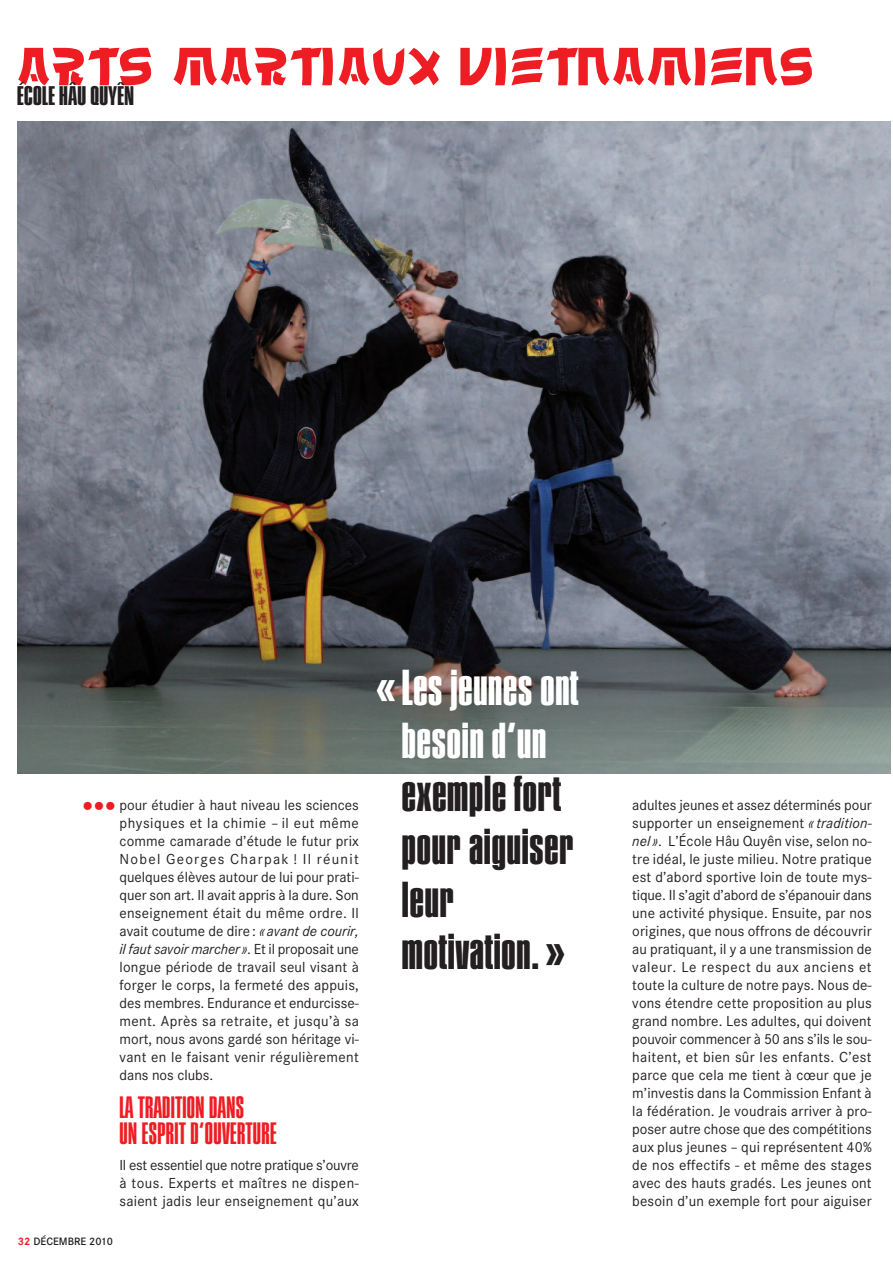
<style>
.page{position:relative;width:893px;height:1263px;background:#fff}
.page>*{position:absolute;margin:0;border:0;box-sizing:border-box;transform-origin:0 0}
.t1{font:600 49.05px/52.8px "Plakat";letter-spacing:.015em;color:#231f20}
.t2{font:600 49.05px/52.8px "Plakat";letter-spacing:.015em;color:#fff;text-align:center}
.t3{font:500 30px/25.5px "Plakat";letter-spacing:.015em;color:#ee1d23}
.t4{font:600 26.1px "Plakat";letter-spacing:.015em;color:#231f20}
.t5{font:22.5px "Trade Gothic Bold Two";color:#ee1d23}
.t6{font:14.25px/18px "Corporate SBQ3";letter-spacing:.015em;color:#231f20;text-align:justify}
.t7{font:500 10.5px "Corporate SBQ3";color:#231f20}
.s1{font-style:italic}
.s2{font-weight:700;color:#ee1d23}
</style>
<div class="page">
<img style="left:17px;top:122px;width:874px;height:652px">
<svg style="left:18px;top:48px;width:133px;height:37px"></svg>
<svg style="left:174px;top:48px;width:159px;height:37px"></svg>
<svg style="left:339px;top:48px;width:101px;height:37px"></svg>
<svg style="left:460px;top:48px;width:245px;height:37px"></svg>
<svg style="left:711px;top:48px;width:101px;height:37px"></svg>
<h3 class="t4" style="left:17px;top:80px;width:118px">ÉCOLEHÂUQUYÊN</h3>
<p class="t6" style="left:119px;top:796px;width:241px">pour étudier à haut niveau les sciences physiques et la chimie – il eut même comme camarade d’étude le futur prix Nobel Georges Charpak ! Il réunit quelques élèves autour de lui pour prati&shy;quer son art. Il avait appris à la dure. Son enseignement était du même ordre. Il avait coutume de dire : <span class="s1">« avant de courir, il faut savoir marcher»</span>. Et il proposait une longue période de travail seul visant à forger le corps, la fermeté des appuis, des membres. Endurance et endurcisse&shy;ment. Après sa retraite, et jusqu’à sa mort, nous avons gardé son héritage vi&shy;vant en le faisant venir régulièrement dans nos clubs.</p>
<h2 class="t3" style="left:119px;top:1095px;width:159px">LA TRADITION DANS<br>UN ESPRIT D’OUVERTURE</h2>
<p class="t6" style="left:119px;top:1156px;width:241px">Il est essentiel que notre pratique s’ouvre à tous. Experts et maîtres ne dispen&shy;saient jadis leur enseignement qu’aux</p>
<h3 class="t5" style="left:82px;top:798px;width:35px">•••</h3>
<p class="t7" style="left:18px;top:1236px;width:97px"><span class="s2">32</span> DÉCEMBRE 2010</p>
<h1 class="t2" style="left:376px;top:662px;width:204px">«Les jeunes ont besoin d’un</h1>
<h1 class="t1" style="left:402px;top:767px;width:173px">exemple fort pour aiguiser leur motivation.»</h1>
<p class="t6" style="left:632px;top:796px;width:241px">adultes jeunes et assez déterminés pour supporter un enseignement <span class="s1">«tradition&shy;nel»</span>. L’École Hâu Quyên vise, selon no&shy;tre idéal, le juste milieu. Notre pratique est d’abord sportive loin de toute mys&shy;tique. Il s’agit d’abord de s’épanouir dans une activité physique. Ensuite, par nos origines, que nous offrons de découvrir au pratiquant, il y a une transmission de valeur. Le respect du aux anciens et toute la culture de notre pays. Nous de&shy;vons étendre cette proposition au plus grand nombre. Les adultes, qui doivent pouvoir commencer à 50 ans s’ils le sou&shy;haitent, et bien sûr les enfants. C’est parce que cela me tient à cœur que je m’investis dans la Commission Enfant à la fédération. Je voudrais arriver à pro&shy;poser autre chose que des compétitions aux plus jeunes – qui représentent 40% de nos effectifs - et même des stages avec des hauts gradés. Les jeunes ont besoin d’un exemple fort pour aiguiser</p>
</div>
